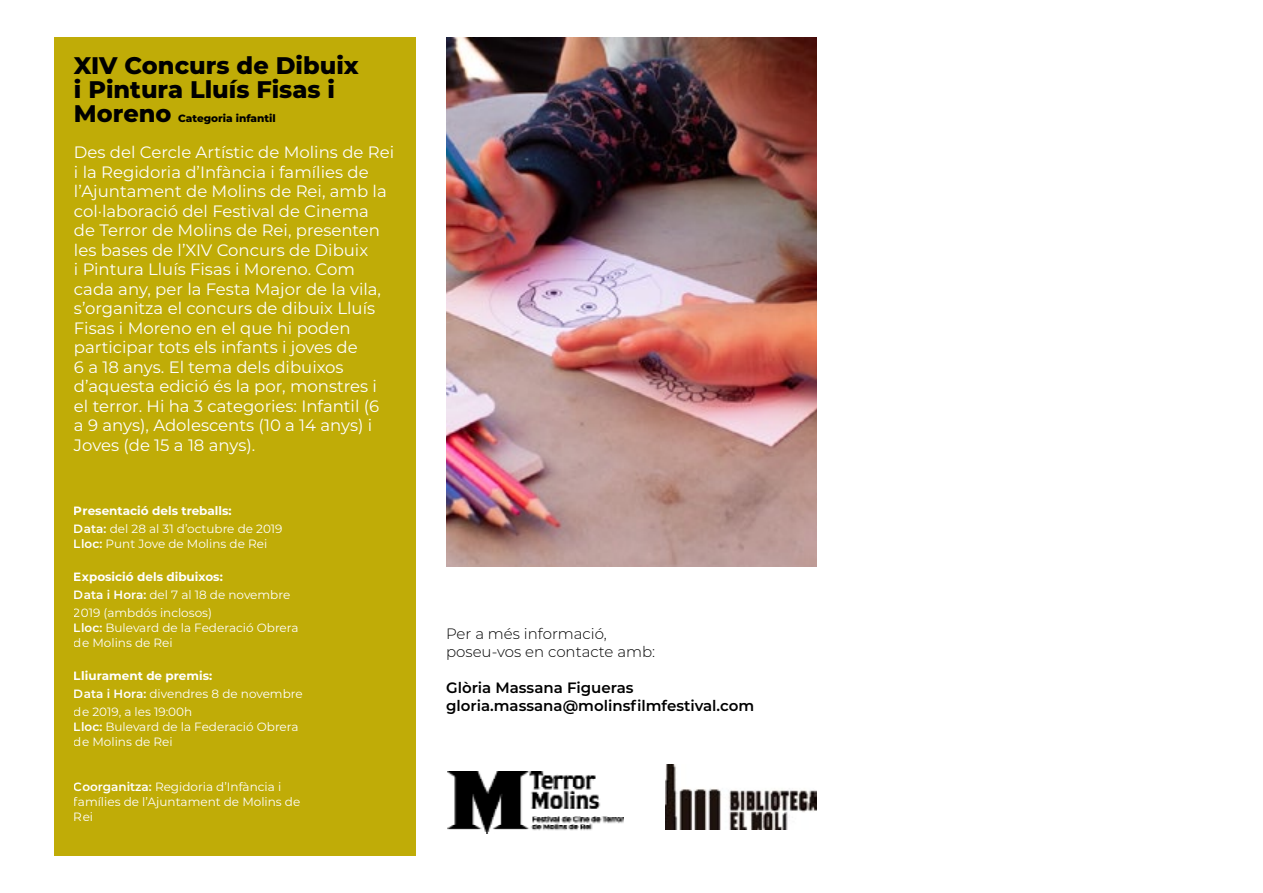
<style>
.page{position:relative;width:1263px;height:893px;background:#fff}
.page>*{position:absolute;margin:0;border:0;box-sizing:border-box;transform-origin:0 0}
.t1{font:800 24px/24px "Montserrat";color:#000}
.t2{font:16.5px/19.5px "Montserrat";color:#fff}
.t3{font:600 15px/18px "Montserrat";color:#000}
.t4{font:300 15px/18px "Montserrat";color:#000}
.t5{font:12px/18px "Montserrat";color:#fff}
.t6{font:700 12px/18px "Montserrat";color:#fff}
.t7{font:800 10.5px "Montserrat";color:#000}
.s1{font-weight:600}
.s2{font-weight:400}
.s3{font-weight:700}
</style>
<div class="page">
<img style="left:447px;top:772px;width:176px;height:62px">
<img style="left:665px;top:765px;width:152px;height:65px">
<div style="left:54px;top:37px;width:361px;height:819px;background:#c0ac07"></div>
<img style="left:446px;top:37px;width:371px;height:530px">
<h1 class="t1" style="left:74px;top:52px;width:286px">XIV Concurs de Dibuix i Pintura Lluís Fisas i<br>Moreno</h1>
<p class="t7" style="left:178px;top:111px;width:99px">Categoria infantil</p>
<p class="t2" style="left:74px;top:142px;width:322px">Des del Cercle Artístic de Molins de Rei i la Regidoria d’Infància i famílies de l’Ajuntament de Molins de Rei, amb la col·laboració del Festival de Cinema de Terror de Molins de Rei, presenten les bases de l’XIV Concurs de Dibuix<br>i Pintura Lluís Fisas i Moreno. Com cada any, per la Festa Major de la vila, s’organitza el concurs de dibuix Lluís Fisas i Moreno en el que hi poden participar tots els infants i joves de<br>6 a 18 anys. El tema dels dibuixos d’aquesta edició és la por, monstres i el terror. Hi ha 3 categories: Infantil (6<br>a 9 anys), Adolescents (10 a 14 anys) i Joves (de 15 a 18 anys).</p>
<p class="t6" style="left:74px;top:501px;width:210px">Presentació dels treballs:<br><span class="s1">Data:</span> <span class="s2">del 28 al 31 d’octubre de 2019</span></p>
<p class="t5" style="left:74px;top:534px;width:195px"><span class="s1">Lloc:</span> Punt Jove de Molins de Rei</p>
<p class="t5" style="left:74px;top:567px;width:218px"><span class="s3">Exposició dels dibuixos:<br></span><span class="s1">Data i Hora:</span> del 7 al 18 de novembre<br>2019 (ambdós inclosos)</p>
<p class="t5" style="left:74px;top:620px;width:226px;line-height:15px"><span class="s1">Lloc:</span> Bulevard de la Federació Obrera de Molins de Rei</p>
<p class="t5" style="left:74px;top:666px;width:230px"><span class="s3">Lliurament de premis:<br></span><span class="s1">Data i Hora:</span> divendres 8 de novembre de 2019, a les 19:00h</p>
<p class="t5" style="left:74px;top:719px;width:226px;line-height:15px"><span class="s1">Lloc:</span> Bulevard de la Federació Obrera de Molins de Rei</p>
<p class="t5" style="left:74px;top:779px;width:228px;line-height:15px"><span class="s1">Coorganitza:</span> Regidoria d’Infància i famílies de l’Ajuntament de Molins de<br>Rei</p>
<p class="t4" style="left:446px;top:624px;width:211px">Per a més informació, poseu-vos en contacte amb:</p>
<p class="t3" style="left:446px;top:678px;width:310px">Glòria Massana Figueras gloria.massana@molinsfilmfestival.com</p>
</div>
